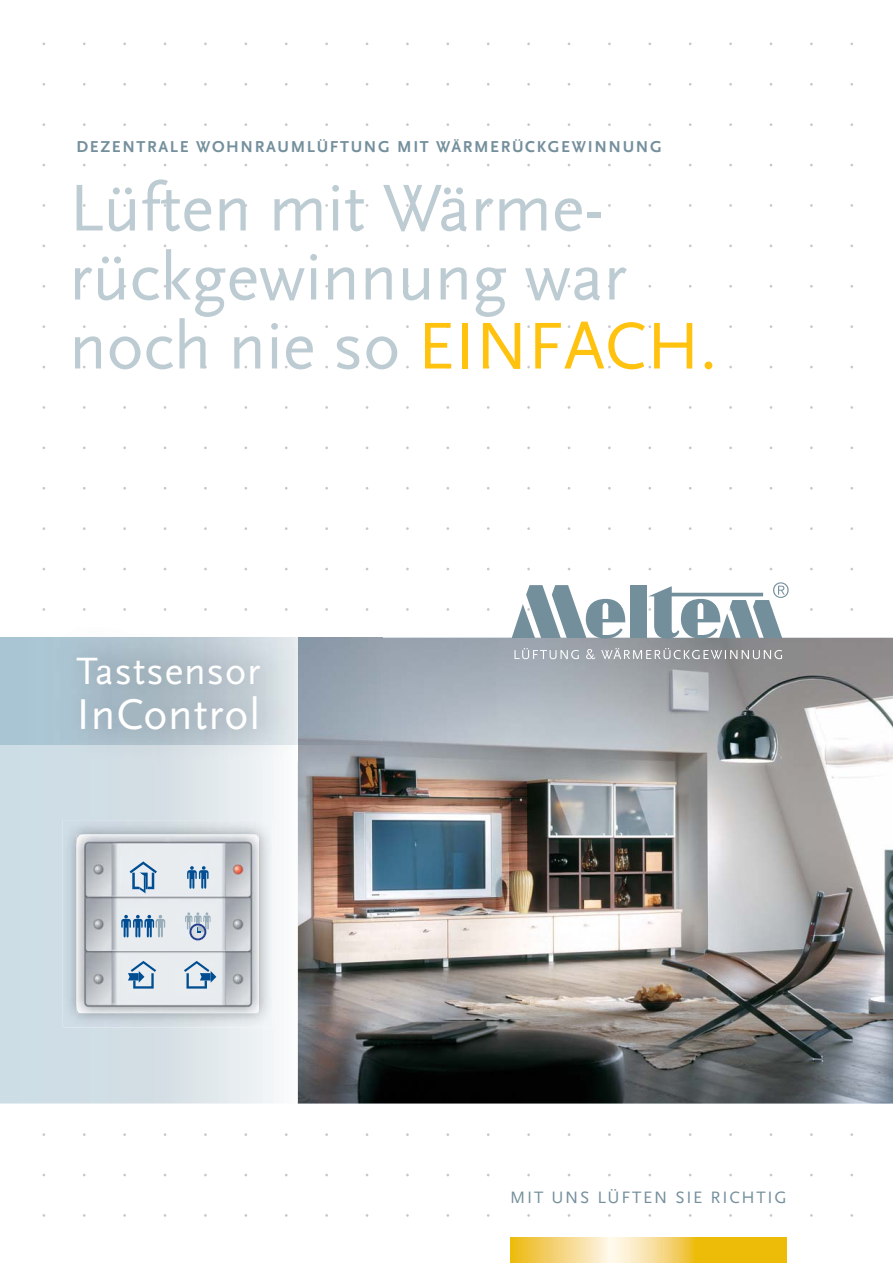
<style>
.page{position:relative;width:893px;height:1263px;background:#fff}
.page>*{position:absolute;margin:0;border:0;box-sizing:border-box;transform-origin:0 0}
.t1{font:69px/69px "Scala Sans";color:#bdcbd2}
.t2{font:45px "Scala Sans";letter-spacing:.02em;color:#fff}
.t3{font:39.75px "Scala Sans";letter-spacing:.02em;color:#fff}
.t4{font:17.25px "Scala Sans";letter-spacing:.1em;color:#748f9c}
.t5{font:700 16.5px "Scala Sans";letter-spacing:.1em;color:#748f9c}
.s1{color:#ffc20e}
</style>
<div class="page">
<img style="left:298px;top:638px;width:595px;height:465px">
<svg style="left:0;top:744px;width:298px;height:359px"></svg>
<img style="left:299px;top:638px;width:84px;height:106px">
<svg style="left:510px;top:1237px;width:277px;height:26px;background:#f3cf5d"></svg>
<svg style="left:512px;top:585px;width:115px;height:54px"></svg>
<div style="left:630px;top:585px;width:16px;height:53px;background:#748f9c"></div>
<svg style="left:648px;top:582px;width:141px;height:57px"></svg>
<svg style="left:514px;top:648px;width:268px;height:11px;background:#a9adb1"></svg>
<img style="left:63px;top:820px;width:210px;height:207px">
<img style="left:77px;top:834px;width:182px;height:179px">
<img style="left:132px;top:873px;width:22px;height:16px">
<svg style="left:130px;top:862px;width:13px;height:11px"></svg>
<img style="left:144px;top:872px;width:4px;height:17px">
<img style="left:139px;top:875px;width:7px;height:18px">
<img style="left:139px;top:872px;width:5px;height:17px">
<img style="left:185px;top:915px;width:2px;height:14px">
<img style="left:209px;top:915px;width:2px;height:14px">
<img style="left:189px;top:938px;width:17px;height:2px">
<svg style="left:187px;top:912px;width:22px;height:26px"></svg>
<img style="left:133px;top:973px;width:21px;height:16px">
<svg style="left:128px;top:961px;width:16px;height:22px"></svg>
<svg style="left:190px;top:866px;width:4px;height:4px"></svg>
<img style="left:187px;top:870px;width:10px;height:19px">
<svg style="left:202px;top:866px;width:4px;height:4px"></svg>
<img style="left:199px;top:870px;width:10px;height:19px">
<svg style="left:124px;top:915px;width:4px;height:3px"></svg>
<img style="left:121px;top:919px;width:10px;height:18px">
<svg style="left:136px;top:915px;width:4px;height:3px"></svg>
<img style="left:133px;top:919px;width:32px;height:18px">
<svg style="left:147px;top:915px;width:5px;height:3px"></svg>
<svg style="left:158px;top:915px;width:5px;height:3px"></svg>
<img style="left:186px;top:983px;width:21px;height:6px">
<svg style="left:184px;top:961px;width:32px;height:22px"></svg>
<svg style="left:600px;top:935px;width:7px;height:6px"></svg>
<img style="left:55px;top:637px;width:244px;height:125px">
<svg style="left:298px;top:744px;width:1px;height:18px"></svg>
<p class="t5" style="left:77px;top:140px;width:587px">DEZENTRALE WOHNRAUMLÜFTUNG MIT WÄRMERÜCKGEWINNUNG</p>
<p class="t1" style="left:69px;top:175px;width:649px">Lüften mit Wärme&shy;rückgewinnung war noch nie so <span class="s1">EINFACH.</span></p>
<p class="t3" style="left:77px;top:651px;width:185px">Tastsensor</p>
<p class="t2" style="left:77px;top:691px;width:185px">InControl</p>
<p class="t4" style="left:510px;top:1189px;width:278px">MIT UNS LÜFTEN SIE RICHTIG</p>
</div>
